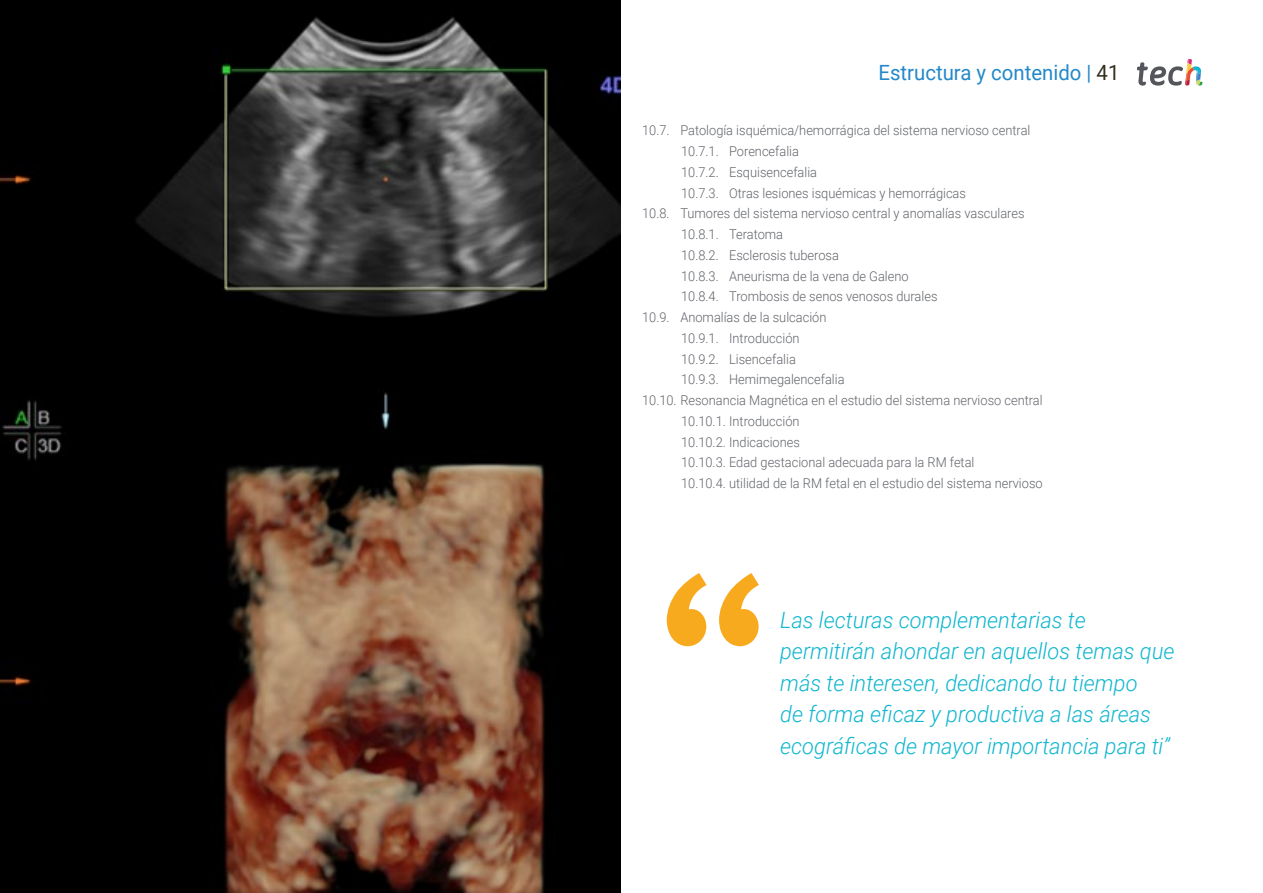
<style>
.page{position:relative;width:1263px;height:893px;background:#fff}
.page>*{position:absolute;margin:0;border:0;box-sizing:border-box;transform-origin:0 0}
.t1{font:italic 300 22.5px/31.5px "Roboto";color:#0fb6cf}
.t2{font:21px "Roboto";color:#2488c9}
.t3{font:300 13.5px "Roboto";color:#61646a;scale:.95 1}
.s1{color:#312e20}
</style>
<div class="page">
<svg style="left:667px;top:573px;width:92px;height:73px"></svg>
<img style="left:0;top:0;width:621px;height:893px">
<svg style="left:1137px;top:59px;width:65px;height:27px"></svg>
<h2 class="t2" style="left:878px;top:57px;width:242px">Estructura y contenido | <span class="s1">41</span></h2>
<p class="t3" style="left:642px;top:121px;width:410px">10.7. Patología isquémica/hemorrágica del sistema nervioso central</p>
<p class="t3" style="left:681px;top:142px;width:126px">10.7.1. Porencefalia</p>
<p class="t3" style="left:681px;top:163px;width:145px">10.7.2. Esquisencefalia</p>
<p class="t3" style="left:681px;top:183px;width:301px">10.7.3. Otras lesiones isquémicas y hemorrágicas</p>
<p class="t3" style="left:642px;top:204px;width:404px">10.8. Tumores del sistema nervioso central y anomalías vasculares</p>
<p class="t3" style="left:681px;top:225px;width:109px">10.8.1. Teratoma</p>
<p class="t3" style="left:681px;top:246px;width:168px">10.8.2. Esclerosis tuberosa</p>
<p class="t3" style="left:681px;top:266px;width:241px">10.8.3. Aneurisma de la vena de Galeno</p>
<p class="t3" style="left:681px;top:287px;width:271px">10.8.4. Trombosis de senos venosos durales</p>
<p class="t3" style="left:642px;top:308px;width:195px">10.9. Anomalías de la sulcación</p>
<p class="t3" style="left:681px;top:329px;width:126px">10.9.1. Introducción</p>
<p class="t3" style="left:681px;top:349px;width:122px">10.9.2. Lisencefalia</p>
<p class="t3" style="left:681px;top:370px;width:174px">10.9.3. Hemimegalencefalia</p>
<p class="t3" style="left:642px;top:391px;width:423px">10.10. Resonancia Magnética en el estudio del sistema nervioso central</p>
<p class="t3" style="left:681px;top:412px;width:126px">10.10.1. Introducción</p>
<p class="t3" style="left:681px;top:432px;width:126px">10.10.2. Indicaciones</p>
<p class="t3" style="left:681px;top:453px;width:310px">10.10.3. Edad gestacional adecuada para la RM fetal</p>
<p class="t3" style="left:681px;top:474px;width:382px">10.10.4. utilidad de la RM fetal en el estudio del sistema nervioso</p>
<h1 class="t1" style="left:780px;top:603px;width:396px">Las lecturas complementarias te permitirán ahondar en aquellos temas que más te interesen, dedicando tu tiempo<br>de forma eficaz y productiva a las áreas ecográficas de mayor importancia para ti”</h1>
</div>
